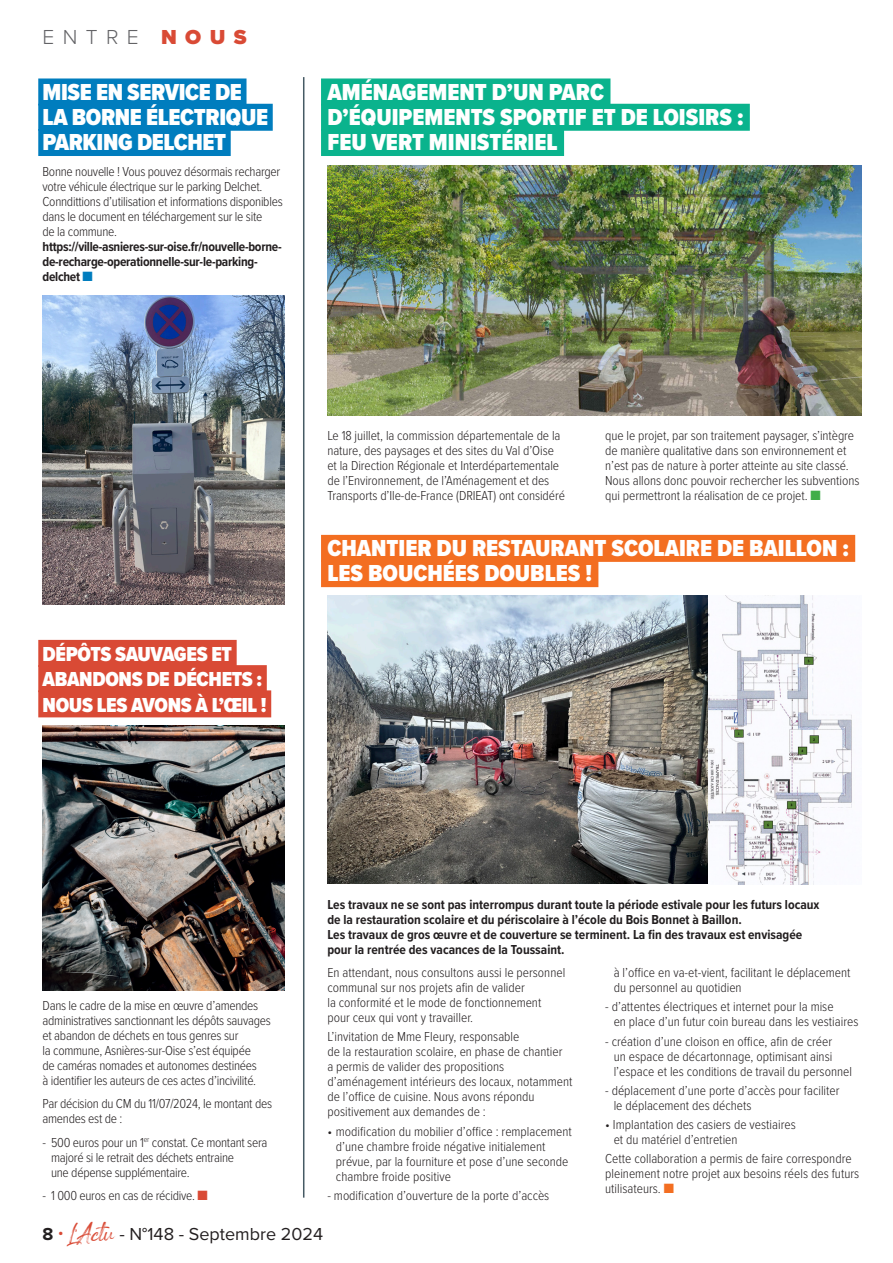
<style>
.page{position:relative;width:893px;height:1263px;background:#fff}
.page>*{position:absolute;margin:0;border:0;box-sizing:border-box;transform-origin:0 0}
.Titre{font:900 24px "Proxima Nova Cond";color:#fff}
.Titre-2{font:900 21px "Proxima Nova Cond";letter-spacing:-.015em;color:#fff}
.TEXTE{font:300 21px "Proxima Nova";letter-spacing:.4em;color:#636366}
.TEXTE-2{font:18px "Proxima Nova";color:#231f20}
.Titre-3{font:300 13.5px/15px "Proxima Nova Cond";color:#231f20}
.Titre-4{font:300 13.5px/15px "Proxima Nova Cond";letter-spacing:-.02em;color:#231f20}
.Titre-5{font:700 13.5px "Proxima Nova Cond";color:#231f20}
.Titre-6{font:700 13.5px/15px "Proxima Nova Cond";letter-spacing:-.02em;color:#231f20}
.s1{font-weight:900;color:#d94a35}
.s2{color:#007dbe}
.s3{color:#40ae49}
.s4{color:#d94a35}
.s5{color:#f36e21}
.s6{font-weight:700}
.s7{font-family:"Essonnes Text";font-weight:700;color:#d94a35}
.s8{font-family:"Spartwell";font-size:24px;color:#d94a35}
</style>
<div class="page">
<img style="left:327px;top:166px;width:535px;height:249px">
<div style="left:321px;top:78px;width:289px;height:27px;background:#0ab38d"></div>
<div style="left:321px;top:104px;width:429px;height:27px;background:#0ab38d"></div>
<div style="left:321px;top:129px;width:243px;height:27px;background:#0ab38d"></div>
<div style="left:321px;top:535px;width:534px;height:27px;background:#f36e21"></div>
<div style="left:321px;top:560px;width:277px;height:27px;background:#f36e21"></div>
<img style="left:327px;top:596px;width:525px;height:289px">
<div style="left:38px;top:640px;width:199px;height:27px;background:#d94a35"></div>
<div style="left:38px;top:665px;width:229px;height:27px;background:#d94a35"></div>
<div style="left:38px;top:690px;width:233px;height:27px;background:#d94a35"></div>
<img style="left:43px;top:725px;width:242px;height:265px">
<img style="left:43px;top:296px;width:242px;height:309px">
<div style="left:38px;top:78px;width:208px;height:27px;background:#007dbe"></div>
<div style="left:38px;top:104px;width:235px;height:27px;background:#007dbe"></div>
<div style="left:38px;top:129px;width:193px;height:27px;background:#007dbe"></div>
<hr style="left:303px;top:77px;width:1px;height:1120px;background:#465a64">
<p class="TEXTE" style="left:43px;top:22px;width:206px">ENTRE <span class="s1">NOUS</span></p>
<p class="Titre" style="left:43px;top:74px;width:201px">MISE EN SERVICE DE</p>
<p class="Titre" style="left:43px;top:99px;width:227px">LA BORNE ÉLECTRIQUE</p>
<p class="Titre" style="left:43px;top:125px;width:185px">PARKING DELCHET</p>
<p class="Titre-4" style="left:43px;top:163px;width:239px">Bonne nouvelle ! Vous pouvez désormais recharger votre véhicule électrique sur le parking Delchet.</p>
<p class="Titre-4" style="left:43px;top:193px;width:242px">Conndittions d’utilisation et informations disponibles dans le document en téléchargement sur le site<br>de la commune.</p>
<p class="Titre-6" style="left:43px;top:238px;width:241px">https://ville-asnieres-sur-oise.fr/nouvelle-borne&shy;de-recharge-operationnelle-sur-le-parking&shy;delchet <span class="s2">■</span></p>
<p class="Titre" style="left:327px;top:74px;width:278px">AMÉNAGEMENT D’UN PARC</p>
<p class="Titre" style="left:327px;top:99px;width:417px">D’ÉQUIPEMENTS SPORTIF ET DE LOISIRS :</p>
<p class="Titre" style="left:327px;top:125px;width:232px">FEU VERT MINISTÉRIEL</p>
<p class="Titre-2" style="left:43px;top:639px;width:191px">DÉPÔTS SAUVAGES ET</p>
<p class="Titre-2" style="left:43px;top:664px;width:221px">ABANDONS DE DÉCHETS :</p>
<p class="Titre-2" style="left:43px;top:689px;width:226px">NOUS LES AVONS À L’ŒIL !</p>
<p class="Titre-3" style="left:327px;top:427px;width:239px">Le 18 juillet, la commission départementale de la nature, des paysages et des sites du Val d’Oise et la Direction Régionale et Interdépartementale de l’Environnement, de l’Aménagement et des Transports d’Ile-de-France (DRIEAT) ont considéré</p>
<p class="Titre-3" style="left:605px;top:427px;width:256px">que le projet, par son traitement paysager, s’intègre de manière qualitative dans son environnement et n’est pas de nature à porter atteinte au site classé.<br>Nous allons donc pouvoir rechercher les subventions qui permettront la réalisation de ce projet. <span class="s3">■</span></p>
<p class="Titre" style="left:327px;top:530px;width:523px">CHANTIER DU RESTAURANT SCOLAIRE DE BAILLON :</p>
<p class="Titre" style="left:327px;top:556px;width:266px">LES BOUCHÉES DOUBLES !</p>
<p class="Titre-4" style="left:43px;top:997px;width:230px">Dans le cadre de la mise en œuvre d’amendes administratives sanctionnant les dépôts sauvages et abandon de déchets en tous genres sur<br>la commune, Asnières-sur-Oise s’est équipée<br>de caméras nomades et autonomes destinées<br>à identifier les auteurs de ces actes d’incivilité.</p>
<p class="Titre-4" style="left:43px;top:1095px;width:231px">Par décision du CM du 11/07/2024, le montant des amendes est de :</p>
<p class="Titre-4" style="left:51px;top:1134px;width:218px;text-indent:-9px">- 500 euros pour un 1<sup>er</sup> constat. Ce montant sera majoré si le retrait des déchets entraine<br>une dépense supplémentaire.</p>
<p class="Titre-4" style="left:43px;top:1187px;width:167px">- 1 000 euros en cas de récidive. <span class="s4">■</span></p>
<p class="Titre-5" style="left:327px;top:894px;width:494px">Les travaux ne se sont pas interrompus durant toute la période estivale pour les futurs locaux</p>
<p class="Titre-5" style="left:327px;top:909px;width:416px">de la restauration scolaire et du périscolaire à l’école du Bois Bonnet à Baillon.</p>
<p class="Titre-5" style="left:327px;top:924px;width:476px">Les travaux de gros œuvre et de couverture se terminent. La fin des travaux est envisagée</p>
<p class="Titre-5" style="left:327px;top:939px;width:239px">pour la rentrée des vacances de la Toussaint.</p>
<p class="Titre-3" style="left:327px;top:964px;width:239px">En attendant, nous consultons aussi le personnel communal sur nos projets afin de valider<br>la conformité et le mode de fonctionnement pour ceux qui vont y travailler.</p>
<p class="Titre-3" style="left:327px;top:1029px;width:247px">L’invitation de Mme Fleury, responsable<br>de la restauration scolaire, en phase de chantier<br>a permis de valider des propositions d’aménagement intérieurs des locaux, notamment de l’office de cuisine. Nous avons répondu positivement aux demandes de :</p>
<p class="Titre-3" style="left:336px;top:1123px;width:237px;text-indent:-9px">• modification du mobilier d’office : remplacement d’une chambre froide négative initialement prévue, par la fourniture et pose d’une seconde chambre froide positive</p>
<p class="Titre-3" style="left:327px;top:1187px;width:223px">- modification d’ouverture de la porte d’accès</p>
<p class="Titre-3" style="left:614px;top:964px;width:238px">à l’office en va-et-vient, facilitant le déplacement du personnel au quotidien</p>
<p class="Titre-3" style="left:614px;top:999px;width:246px;text-indent:-9px">- d’attentes électriques et internet pour la mise<br>en place d’un futur coin bureau dans les vestiaires</p>
<p class="Titre-3" style="left:614px;top:1033px;width:240px;text-indent:-9px">- création d’une cloison en office, afin de créer<br>un espace de décartonnage, optimisant ainsi l’espace et les conditions de travail du personnel</p>
<p class="Titre-3" style="left:614px;top:1082px;width:227px;text-indent:-9px">- déplacement d’une porte d’accès pour faciliter le déplacement des déchets</p>
<p class="Titre-3" style="left:614px;top:1116px;width:184px;text-indent:-9px">• Implantation des casiers de vestiaires et du matériel d’entretien</p>
<p class="Titre-3" style="left:605px;top:1151px;width:256px">Cette collaboration a permis de faire correspondre pleinement notre projet aux besoins réels des futurs utilisateurs. <span class="s5">■</span></p>
<p class="TEXTE-2" style="left:43px;top:1220px;width:282px"><span class="s6">8</span> <span class="s7">•</span> <span class="s8">L’Actu</span> - N°148 - Septembre 2024</p>
</div>
